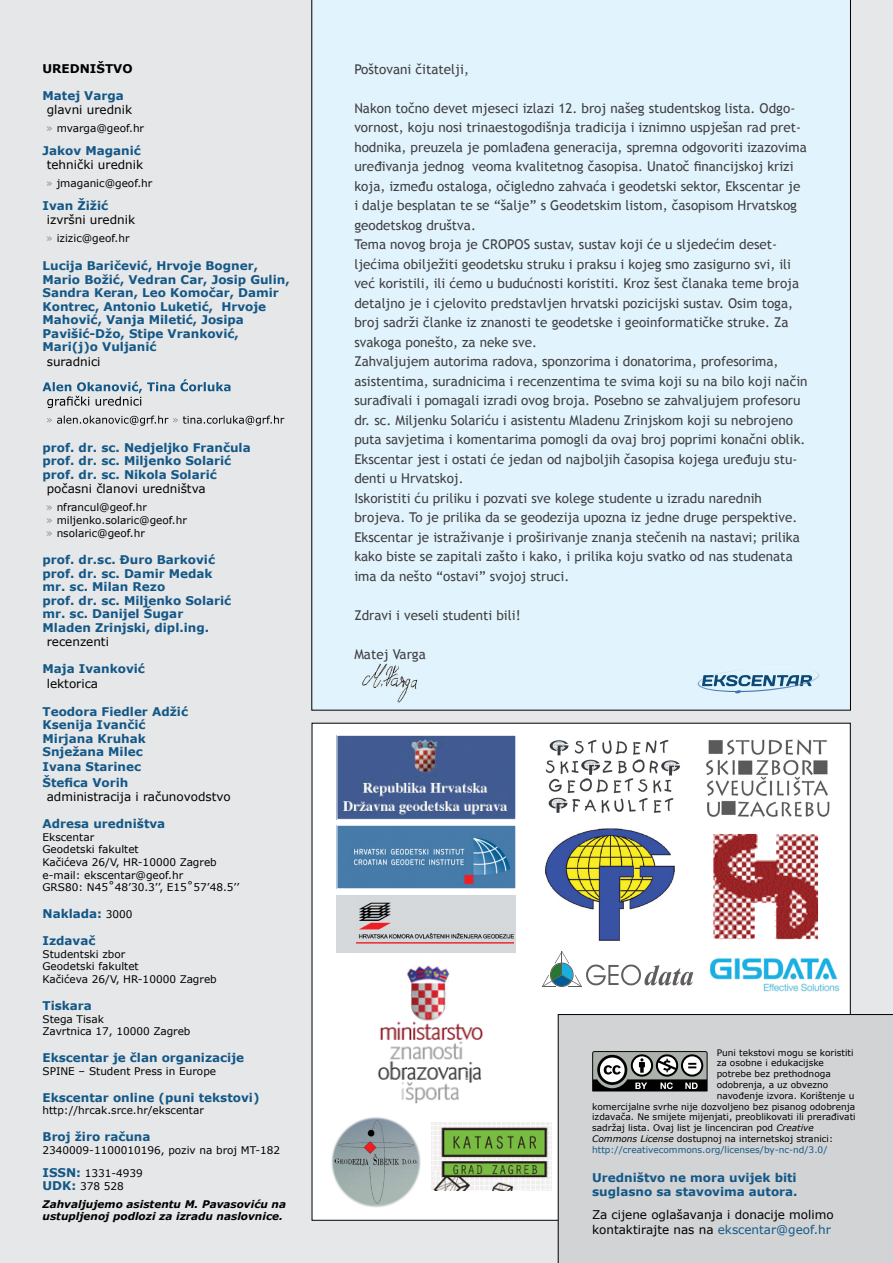
<style>
.page{position:relative;width:893px;height:1263px;background:#e6e7e8}
.page>*{position:absolute;margin:0;border:0;box-sizing:border-box;transform-origin:0 0}
.t1{font:13.5px/19.5px "Trebuchet MS";color:#414042}
.t2{font:700 12px/13.5px "Verdana";color:#145887}
.t3{font:12px/14.4px "Verdana";color:#000}
.t4{font:700 12px "Verdana";color:#000}
.t5{font:10.5px/12.6px "Verdana";color:#000}
.t6{font:italic 700 10.5px/12.6px "Verdana";color:#000}
.t7{font:9px "Verdana";color:#000}
.t8{font:9px "Verdana";color:#145887}
.s1{color:#939598}
.s2{font-weight:400;font-size:10.5px;color:#000}
.s3{font-weight:700;font-size:12px;color:#145887}
.s4{font-style:italic}
.s5{color:#145887}
</style>
<div class="page">
<div style="left:312px;top:723px;width:538px;height:497px;background:#fff"></div>
<div style="left:558px;top:1014px;width:335px;height:249px;background:#d1d3d4"></div>
<div style="left:312px;top:0;width:539px;height:710px;background:#e1f4fd"></div>
<img style="left:360px;top:659px;width:66px;height:48px">
<svg style="left:592px;top:1051px;width:116px;height:40px"></svg>
<img style="left:339px;top:737px;width:175px;height:81px">
<div style="left:337px;top:735px;width:179px;height:85px;border:1px solid #fff"></div>
<img style="left:714px;top:835px;width:103px;height:103px">
<div style="left:712px;top:833px;width:107px;height:107px;border:1px solid #fff"></div>
<img style="left:339px;top:827px;width:175px;height:60px">
<div style="left:337px;top:825px;width:179px;height:64px;border:1px solid #fff"></div>
<img style="left:377px;top:965px;width:105px;height:139px">
<img style="left:331px;top:1117px;width:90px;height:91px">
<img style="left:709px;top:957px;width:131px;height:35px">
<img style="left:432px;top:1122px;width:119px;height:68px">
<div style="left:337px;top:895px;width:179px;height:58px;background:#d5d9dc"></div>
<img style="left:356px;top:902px;width:157px;height:42px">
<img style="left:545px;top:827px;width:130px;height:113px">
<svg style="left:542px;top:951px;width:151px;height:36px"></svg>
<div style="left:550px;top:963px;width:23px;height:24px;border:1px solid #605d5c;border-radius:50%"></div>
<img style="left:545px;top:739px;width:135px;height:74px">
<img style="left:706px;top:739px;width:124px;height:78px">
<img style="left:697px;top:677px;width:5px;height:15px">
<img style="left:712px;top:667px;width:107px;height:17px">
<svg style="left:702px;top:675px;width:110px;height:18px;background:#8fb2ca"></svg>
<svg style="left:47px;top:416px;width:237px;height:10px"></svg>
<svg style="left:43px;top:379px;width:187px;height:29px"></svg>
<p class="t4" style="left:43px;top:61px;width:92px">UREDNIŠTVO</p>
<p class="t2" style="left:43px;top:89px;width:83px">Matej Varga</p>
<p class="t3" style="left:47px;top:103px;width:87px">glavni urednik</p>
<p class="t5" style="left:46px;top:122px;width:99px"><span class="s1">»</span> mvarga@geof.hr</p>
<p class="t2" style="left:43px;top:144px;width:100px">Jakov Maganić</p>
<p class="t3" style="left:47px;top:158px;width:98px">tehnički urednik</p>
<p class="t5" style="left:46px;top:177px;width:108px"><span class="s1">»</span> jmaganic@geof.hr</p>
<p class="t2" style="left:43px;top:199px;width:67px">Ivan Žižić</p>
<p class="t3" style="left:47px;top:213px;width:90px">izvršni urednik</p>
<p class="t5" style="left:46px;top:232px;width:85px"><span class="s1">»</span> izizic@geof.hr</p>
<p class="t2" style="left:43px;top:259px;width:249px">Lucija Baričević, Hrvoje Bogner,<br>Mario Božić, Vedran Car, Josip Gulin,<br>Sandra Keran, Leo Komočar, Damir<br>Kontrec, Antonio Luketić, Hrvoje<br>Mahović, Vanja Miletić, Josipa<br>Pavišić-Džo, Stipe Vranković,<br>Mari(j)o Vuljanić</p>
<p class="t3" style="left:47px;top:354px;width:55px">suradnici</p>
<p class="t2" style="left:43px;top:441px;width:210px">prof. dr. sc. Nedjeljko Frančula prof. dr. sc. Miljenko Solarić prof. dr. sc. Nikola Solarić</p>
<p class="t3" style="left:47px;top:482px;width:161px">počasni članovi uredništva</p>
<p class="t5" style="left:46px;top:501px;width:142px;line-height:13px"><span class="s1">»</span> nfrancul@geof.hr<br><span class="s1">»</span> miljenko.solaric@geof.hr <span class="s1">»</span> nsolaric@geof.hr</p>
<p class="t2" style="left:43px;top:553px;width:190px">prof. dr.sc. Đuro Barković prof. dr. sc. Damir Medak mr. sc. Milan Rezo<br>prof. dr. sc. Miljenko Solarić mr. sc. Danijel Šugar<br>Mladen Zrinjski, dipl.ing.</p>
<p class="t3" style="left:47px;top:635px;width:64px">recenzenti</p>
<p class="t2" style="left:43px;top:662px;width:104px">Maja Ivanković</p>
<p class="t3" style="left:47px;top:676px;width:53px">lektorica</p>
<p class="t2" style="left:43px;top:705px;width:147px">Teodora Fiedler Adžić<br>Ksenija Ivančić<br>Mirjana Kruhak<br>Snježana Milec</p>
<p class="t2" style="left:43px;top:759px;width:100px;line-height:15.3px">Ivana Starinec<br>Štefica Vorih</p>
<p class="t3" style="left:47px;top:790px;width:186px">administracija i računovodstvo</p>
<p class="t2" style="left:43px;top:817px;width:124px">Adresa uredništva</p>
<p class="t5" style="left:43px;top:831px;width:198px">Ekscentar<br>Geodetski fakultet<br>Kačićeva 26/V, HR-10000 Zagreb e-mail: ekscentar@geof.hr<br>GRS80: N45˚48’30.3’’, E15˚57’48.5’’</p>
<p class="t2" style="left:43px;top:907px;width:91px">Naklada: <span class="s2">3000</span></p>
<p class="t2" style="left:43px;top:934px;width:54px">Izdavač</p>
<p class="t5" style="left:43px;top:948px;width:176px">Studentski zbor<br>Geodetski fakultet<br>Kačićeva 26/V, HR-10000 Zagreb</p>
<p class="t2" style="left:43px;top:999px;width:51px">Tiskara</p>
<p class="t5" style="left:43px;top:1012px;width:149px">Stega Tisak<br>Zavrtnica 17, 10000 Zagreb</p>
<p class="t2" style="left:43px;top:1051px;width:203px">Ekscentar je član organizacije</p>
<p class="t5" style="left:43px;top:1065px;width:175px">SPINE – Student Press in Europe</p>
<p class="t2" style="left:43px;top:1091px;width:219px">Ekscentar online (puni tekstovi)</p>
<p class="t5" style="left:43px;top:1104px;width:163px">http://hrcak.srce.hr/ekscentar</p>
<p class="t2" style="left:43px;top:1130px;width:110px">Broj žiro računa</p>
<p class="t5" style="left:43px;top:1139px;width:239px;line-height:22.5px">2340009-1100010196, poziv na broj MT-182<br><span class="s3">ISSN:</span> 1331-4939</p>
<p class="t5" style="left:43px;top:1180px;width:83px"><span class="s3">UDK:</span> 378 528</p>
<p class="t6" style="left:43px;top:1198px;width:245px">Zahvaljujemo asistentu M. Pavasoviću na ustupljenoj podlozi za izradu naslovnice.</p>
<p class="t1" style="left:354px;top:59px;width:116px">Poštovani čitatelji,</p>
<p class="t1" style="left:354px;top:98px;width:455px">Nakon točno devet mjeseci izlazi 12. broj našeg studentskog lista. Odgo&shy;vornost, koju nosi trinaestogodišnja tradicija i iznimno uspješan rad pret&shy;hodnika, preuzela je pomlađena generacija, spremna odgovoriti izazovima uređivanja jednog veoma kvalitetnog časopisa. Unatoč financijskoj krizi koja, između ostaloga, očigledno zahvaća i geodetski sektor, Ekscentar je i dalje besplatan te se “šalje” s Geodetskim listom, časopisom Hrvatskog geodetskog društva.<br>Tema novog broja je CROPOS sustav, sustav koji će u sljedećim deset&shy;ljećima obilježiti geodetsku struku i praksu i kojeg smo zasigurno svi, ili već koristili, ili ćemo u budućnosti koristiti. Kroz šest članaka teme broja detaljno je i cjelovito predstavljen hrvatski pozicijski sustav. Osim toga, broj sadrži članke iz znanosti te geodetske i geoinformatičke struke. Za svakoga ponešto, za neke sve.<br>Zahvaljujem autorima radova, sponzorima i donatorima, profesorima, asistentima, suradnicima i recenzentima te svima koji su na bilo koji način surađivali i pomagali izradi ovog broja. Posebno se zahvaljujem profesoru dr. sc. Miljenku Solariću i asistentu Mladenu Zrinjskom koji su nebrojeno puta savjetima i komentarima pomogli da ovaj broj poprimi konačni oblik.<br>Ekscentar jest i ostati će jedan od najboljih časopisa kojega uređuju stu&shy;denti u Hrvatskoj.<br>Iskoristiti ću priliku i pozvati sve kolege studente u izradu narednih brojeva. To je prilika da se geodezija upozna iz jedne druge perspektive.<br>Ekscentar je istraživanje i proširivanje znanja stečenih na nastavi; prilika kako biste se zapitali zašto i kako, i prilika koju svatko od nas studenata ima da nešto “ostavi” svojoj struci.</p>
<p class="t1" style="left:354px;top:605px;width:168px">Zdravi i veseli studenti bili!</p>
<p class="t1" style="left:354px;top:644px;width:73px">Matej Varga</p>
<p class="t7" style="left:717px;top:1046px;width:138px">Puni tekstovi mogu se koristiti</p>
<p class="t7" style="left:717px;top:1057px;width:109px">za osobne i edukacijske</p>
<p class="t7" style="left:717px;top:1068px;width:116px">potrebe bez prethodnoga</p>
<p class="t7" style="left:717px;top:1079px;width:113px">odobrenja, a uz obvezno</p>
<p class="t7" style="left:717px;top:1090px;width:139px">navođenje izvora. Korištenje u</p>
<p class="t7" style="left:592px;top:1100px;width:265px">komercijalne svrhe nije dozvoljeno bez pisanog odobrenja</p>
<p class="t7" style="left:592px;top:1111px;width:265px">izdavača. Ne smijete mijenjati, preoblikovati ili prerađivati</p>
<p class="t7" style="left:592px;top:1122px;width:223px">sadržaj lista. Ovaj list je lincenciran pod <span class="s4">Creative</span></p>
<p class="t7" style="left:592px;top:1133px;width:242px"><span class="s4">Commons License</span> dostupnoj na internetskoj stranici:</p>
<p class="t8" style="left:592px;top:1144px;width:237px">http://creativecommons.org/licenses/by-nc-nd/3.0/</p>
<p class="t2" style="left:592px;top:1170px;width:207px;line-height:14.4px">Uredništvo ne mora uvijek biti suglasno sa stavovima autora.</p>
<p class="t3" style="left:592px;top:1208px;width:243px">Za cijene oglašavanja i donacije molimo kontaktirajte nas na <span class="s5">ekscentar@geof.hr</span></p>
</div>
